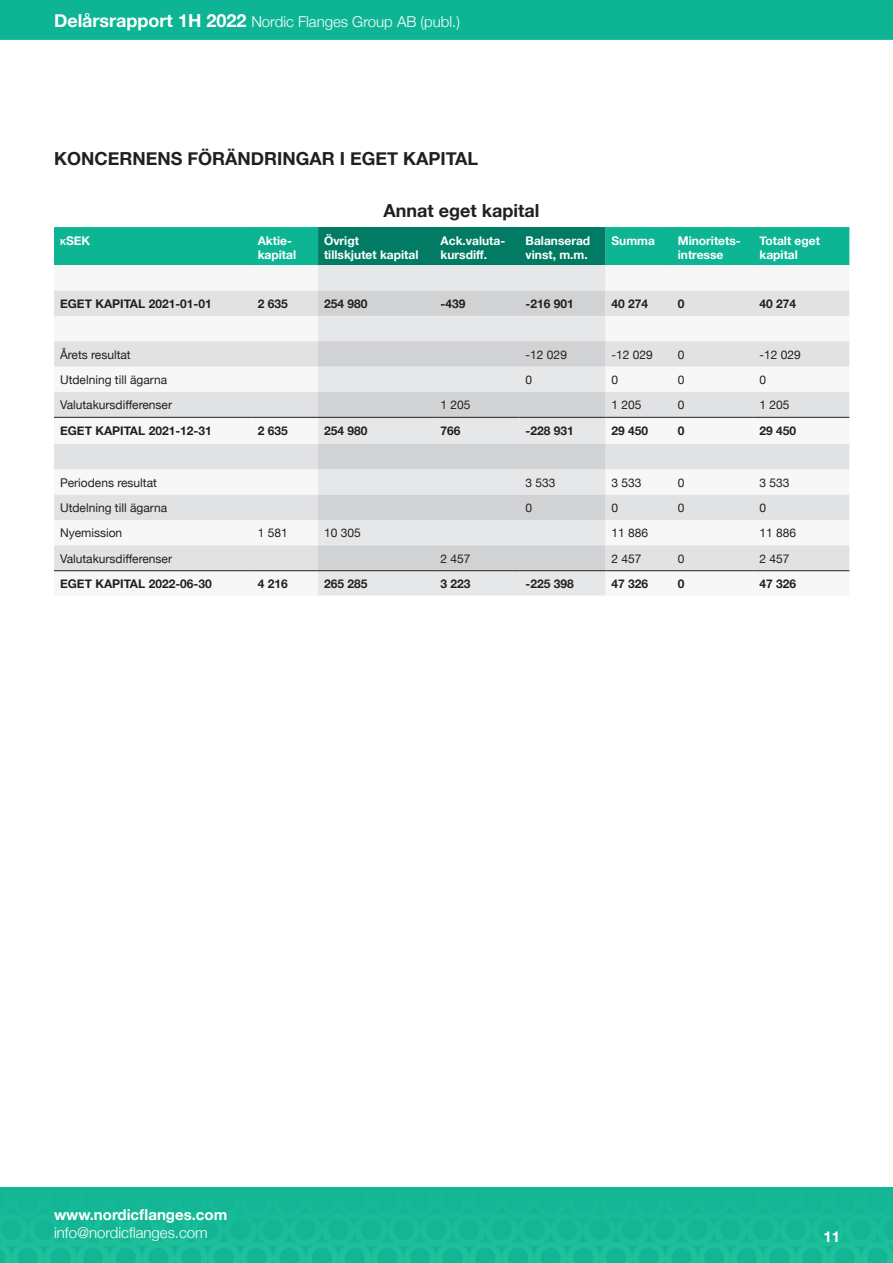
<style>
.page{position:relative;width:893px;height:1263px;background:#fff}
.page>*{position:absolute;margin:0;border:0;box-sizing:border-box;transform-origin:0 0}
.t1{font:700 18px "Helvetica Neue";color:#231f20}
.t2{font:300 15px "Helvetica Neue";color:#fff}
.t3{font:700 15px "Helvetica Neue";color:#fff}
.t4{font:12px "Helvetica Neue";color:#231f20}
.t5{font:700 12px "Helvetica Neue";color:#231f20}
.t6{font:700 12px/14.4px "Helvetica Neue";color:#fff}
.t7{font:700 12px "Helvetica Neue";color:#fff}
.s1{font-weight:700;font-size:18px}
.s2{font-size:8.4px}
</style>
<div class="page">
<img style="left:0;top:1187px;width:893px;height:76px">
<div style="left:0;top:0;width:893px;height:40px;background:#0eb594"></div>
<svg style="left:54px;top:227px;width:795px;height:38px;background:#09a082"></svg>
<svg style="left:54px;top:265px;width:795px;height:330px"></svg>
<div style="left:318px;top:265px;width:287px;height:330px;background:#e6e7e9"></div>
<svg style="left:54px;top:290px;width:795px;height:280px;fill:#e1e2e4"></svg>
<svg style="left:318px;top:290px;width:287px;height:280px;background:#dadbdd"></svg>
<div style="left:605px;top:290px;width:244px;height:26px;background:#e1e2e4"></div>
<hr style="left:251px;top:227px;width:1px;height:38px;background:#0eb594">
<hr style="left:671px;top:227px;width:2px;height:38px;background:#0eb594">
<hr style="left:753px;top:227px;width:1px;height:38px;background:#0eb594">
<hr style="left:54px;top:570px;width:198px;height:1px;background:#231f20">
<hr style="left:252px;top:570px;width:66px;height:1px;background:#231f20">
<hr style="left:318px;top:570px;width:117px;height:1px;background:#231f20">
<hr style="left:435px;top:570px;width:85px;height:1px;background:#231f20">
<hr style="left:520px;top:570px;width:85px;height:1px;background:#231f20">
<hr style="left:605px;top:570px;width:67px;height:1px;background:#231f20">
<hr style="left:672px;top:570px;width:81px;height:1px;background:#231f20">
<hr style="left:753px;top:570px;width:96px;height:1px;background:#231f20">
<hr style="left:54px;top:417px;width:198px;height:1px;background:#231f20">
<hr style="left:252px;top:417px;width:66px;height:1px;background:#231f20">
<hr style="left:318px;top:417px;width:117px;height:1px;background:#231f20">
<hr style="left:435px;top:417px;width:85px;height:1px;background:#231f20">
<hr style="left:520px;top:417px;width:85px;height:1px;background:#231f20">
<hr style="left:605px;top:417px;width:67px;height:1px;background:#231f20">
<hr style="left:672px;top:417px;width:81px;height:1px;background:#231f20">
<hr style="left:753px;top:417px;width:96px;height:1px;background:#231f20">
<p class="t2" style="left:54px;top:9px;width:408px"><span class="s1">Delårsrapport 1H 2022</span> Nordic Flanges Group AB (publ.)</p>
<p class="t1" style="left:54px;top:144px;width:425px">KONCERNENS FÖRÄNDRINGAR I EGET KAPITAL</p>
<p class="t1" style="left:383px;top:196px;width:157px">Annat eget kapital</p>
<p class="t7" style="left:60px;top:231px;width:32px"><span class="s2">k</span>SEK</p>
<p class="t6" style="left:258px;top:234px;width:40px">Aktie&shy;kapital</p>
<p class="t6" style="left:324px;top:234px;width:96px">Övrigt<br>tillskjutet kapital</p>
<p class="t6" style="left:441px;top:234px;width:66px">Ack.valuta&shy;kursdiff.</p>
<p class="t6" style="left:526px;top:234px;width:66px">Balanserad vinst, m.m.</p>
<p class="t6" style="left:611px;top:234px;width:45px">Summa</p>
<p class="t6" style="left:678px;top:234px;width:64px">Minoritets&shy;intresse</p>
<p class="t6" style="left:759px;top:234px;width:62px">Totalt eget kapital</p>
<p class="t5" style="left:60px;top:294px;width:153px">EGET KAPITAL 2021-01-01</p>
<p class="t5" style="left:258px;top:294px;width:32px">2 635</p>
<p class="t5" style="left:324px;top:294px;width:45px">254 980</p>
<p class="t5" style="left:441px;top:294px;width:26px">-439</p>
<p class="t5" style="left:526px;top:294px;width:50px">-216 901</p>
<p class="t5" style="left:611px;top:294px;width:38px">40 274</p>
<p class="t5" style="left:678px;top:294px;width:8px">0</p>
<p class="t5" style="left:759px;top:294px;width:38px">40 274</p>
<p class="t4" style="left:60px;top:346px;width:72px">Årets resultat</p>
<p class="t4" style="left:526px;top:346px;width:43px">-12 029</p>
<p class="t4" style="left:611px;top:346px;width:43px">-12 029</p>
<p class="t4" style="left:678px;top:346px;width:8px">0</p>
<p class="t4" style="left:759px;top:346px;width:43px">-12 029</p>
<p class="t4" style="left:60px;top:371px;width:109px">Utdelning till ägarna</p>
<p class="t4" style="left:526px;top:371px;width:8px">0</p>
<p class="t4" style="left:611px;top:371px;width:8px">0</p>
<p class="t4" style="left:678px;top:371px;width:8px">0</p>
<p class="t4" style="left:759px;top:371px;width:8px">0</p>
<p class="t4" style="left:60px;top:396px;width:114px">Valutakursdifferenser</p>
<p class="t4" style="left:441px;top:396px;width:32px">1 205</p>
<p class="t4" style="left:611px;top:396px;width:32px">1 205</p>
<p class="t4" style="left:678px;top:396px;width:8px">0</p>
<p class="t4" style="left:759px;top:396px;width:32px">1 205</p>
<p class="t5" style="left:60px;top:421px;width:153px">EGET KAPITAL 2021-12-31</p>
<p class="t5" style="left:258px;top:421px;width:32px">2 635</p>
<p class="t5" style="left:324px;top:421px;width:45px">254 980</p>
<p class="t5" style="left:441px;top:421px;width:22px">766</p>
<p class="t5" style="left:526px;top:421px;width:50px">-228 931</p>
<p class="t5" style="left:611px;top:421px;width:38px">29 450</p>
<p class="t5" style="left:678px;top:421px;width:8px">0</p>
<p class="t5" style="left:759px;top:421px;width:38px">29 450</p>
<p class="t4" style="left:60px;top:474px;width:98px">Periodens resultat</p>
<p class="t4" style="left:526px;top:474px;width:32px">3 533</p>
<p class="t4" style="left:611px;top:474px;width:32px">3 533</p>
<p class="t4" style="left:678px;top:474px;width:8px">0</p>
<p class="t4" style="left:759px;top:474px;width:32px">3 533</p>
<p class="t4" style="left:60px;top:499px;width:109px">Utdelning till ägarna</p>
<p class="t4" style="left:526px;top:499px;width:8px">0</p>
<p class="t4" style="left:611px;top:499px;width:8px">0</p>
<p class="t4" style="left:678px;top:499px;width:8px">0</p>
<p class="t4" style="left:759px;top:499px;width:8px">0</p>
<p class="t4" style="left:60px;top:524px;width:64px">Nyemission</p>
<p class="t4" style="left:258px;top:524px;width:32px">1 581</p>
<p class="t4" style="left:324px;top:524px;width:38px">10 305</p>
<p class="t4" style="left:611px;top:524px;width:38px">11 886</p>
<p class="t4" style="left:759px;top:524px;width:38px">11 886</p>
<p class="t4" style="left:60px;top:550px;width:114px">Valutakursdifferenser</p>
<p class="t4" style="left:441px;top:550px;width:32px">2 457</p>
<p class="t4" style="left:611px;top:550px;width:32px">2 457</p>
<p class="t4" style="left:678px;top:550px;width:8px">0</p>
<p class="t4" style="left:759px;top:550px;width:32px">2 457</p>
<p class="t5" style="left:60px;top:575px;width:153px">EGET KAPITAL 2022-06-30</p>
<p class="t5" style="left:258px;top:575px;width:32px">4 216</p>
<p class="t5" style="left:324px;top:575px;width:45px">265 285</p>
<p class="t5" style="left:441px;top:575px;width:32px">3 223</p>
<p class="t5" style="left:526px;top:575px;width:50px">-225 398</p>
<p class="t5" style="left:611px;top:575px;width:38px">47 326</p>
<p class="t5" style="left:678px;top:575px;width:8px">0</p>
<p class="t5" style="left:759px;top:575px;width:38px">47 326</p>
<p class="t3" style="left:54px;top:1203px;width:175px">www.nordicflanges.com</p>
<p class="t2" style="left:54px;top:1221px;width:155px">info@nordicflanges.com</p>
<p class="t3" style="left:823px;top:1224px;width:18px">11</p>
</div>
